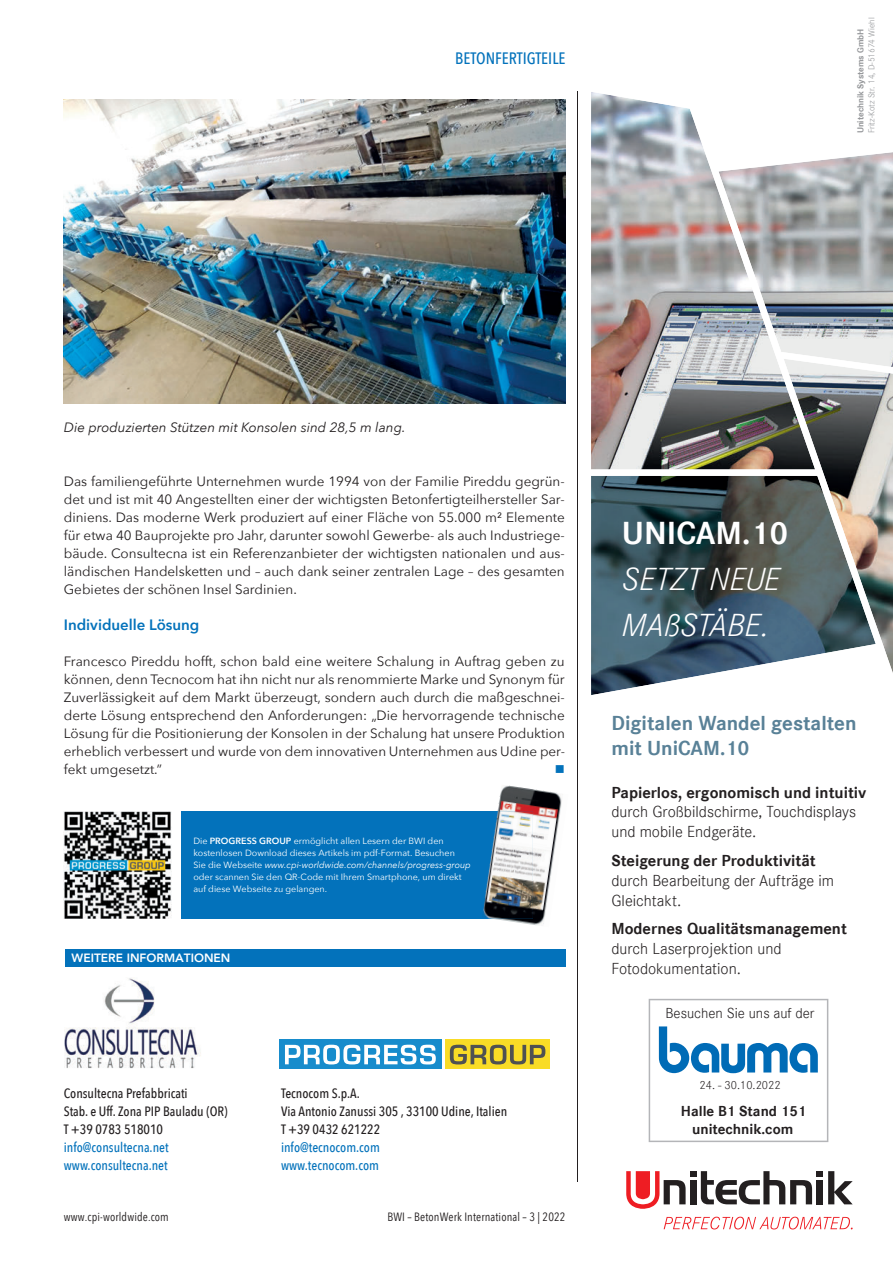
<style>
.page{position:relative;width:893px;height:1263px;background:#fff}
.page>*{position:absolute;margin:0;border:0;box-sizing:border-box;transform-origin:0 0}
.t1{font:italic 300 33px/45.8px "Corporate SW01";color:#fff}
.t2{font:700 33px "Corporate SW01";color:#fff}
.t3{font:700 21px/25.2px "Corporate SW01";color:#598197}
.t4{font:300 16.5px/19.8px "Corporate SW01";color:#231f20}
.t5{font:700 16.5px "Corporate SW01";color:#231f20}
.t6{font:500 16.5px "Avenir Next Condensed";color:#0372bb}
.t7{font:700 15px/18px "Corporate SW01";color:#231f20;text-align:center}
.t8{font:300 15px "Corporate SW01";color:#231f20}
.t9{font:600 15px "Avenir Next";color:#0372bb}
.t10{font:13.5px/18px "Avenir Next";color:#231f20;text-align:justify}
.t11{font:500 13.5px/18px "Avenir Next Condensed";color:#231f20}
.t12{font:500 13.5px/18px "Avenir Next Condensed";color:#0372bb}
.t13{font:italic 13.5px "Avenir Next";color:#231f20}
.t14{font:13.5px "Wingdings";color:#0372bb}
.t15{font:12px "Avenir Next Condensed";letter-spacing:.01em;color:#231f20}
.t16{font:800 12px "Avenir";color:#fff}
.t17{font:300 12px "Corporate SW01";color:#231f20}
.t18{font:9px/12px "Avenir Next";color:#fff}
.t19{font:300 9px "Corporate SW01";color:#939598}
.t20{font:700 9px "Corporate SW01";color:#939598}
.s1{font-weight:600}
.s2{font-style:italic}
</style>
<div class="page">
<hr style="left:578px;top:91px;width:1px;height:1091px;background:#231f20">
<img style="left:64px;top:100px;width:502px;height:303px">
<div style="left:65px;top:949px;width:501px;height:17px;background:#0372bb"></div>
<img style="left:64px;top:978px;width:137px;height:91px">
<div style="left:279px;top:1039px;width:163px;height:30px;background:#178ccc"></div>
<div style="left:445px;top:1039px;width:105px;height:30px;background:#f9dc26"></div>
<svg style="left:285px;top:1044px;width:151px;height:21px"></svg>
<svg style="left:450px;top:1044px;width:95px;height:20px"></svg>
<div style="left:182px;top:811px;width:351px;height:108px;background:#0372bb"></div>
<img style="left:64px;top:811px;width:107px;height:107px">
<img style="left:495px;top:785px;width:67px;height:140px">
<img style="left:483px;top:811px;width:50px;height:108px">
<img style="left:591px;top:92px;width:302px;height:1138px">
<div style="left:690px;top:1180px;width:7px;height:24px;background:#231f20"></div>
<div style="left:690px;top:1171px;width:7px;height:6px;background:#231f20"></div>
<svg style="left:701px;top:1171px;width:152px;height:33px"></svg>
<svg style="left:626px;top:1171px;width:60px;height:38px"></svg>
<svg style="left:664px;top:1217px;width:189px;height:12px"></svg>
<svg style="left:649px;top:999px;width:179px;height:143px"></svg>
<p class="t6" style="left:455px;top:49px;width:112px">BETONFERTIGTEILE</p>
<p class="t20" style="left:855px;top:133px;width:106px;rotate:-90deg">Unitechnik Systems GmbH</p>
<p class="t19" style="left:866px;top:133px;width:117px;rotate:-90deg">Fritz-Kotz Str. 14, D-51674 Wiehl</p>
<p class="t13" style="left:64px;top:416px;width:343px">Die produzierten Stützen mit Konsolen sind 28,5 m lang.</p>
<p class="t10" style="left:64px;top:472px;width:503px">Das familiengeführte Unternehmen wurde 1994 von der Familie Pireddu gegrün&shy;det und ist mit 40 Angestellten einer der wichtigsten Betonfertigteilhersteller Sar&shy;diniens. Das moderne Werk produziert auf einer Fläche von 55.000 m² Elemente für etwa 40 Bauprojekte pro Jahr, darunter sowohl Gewerbe- als auch Industriege&shy;bäude. Consultecna ist ein Referenzanbieter der wichtigsten nationalen und aus&shy;ländischen Handelsketten und – auch dank seiner zentralen Lage – des gesamten Gebietes der schönen Insel Sardinien.</p>
<p class="t9" style="left:64px;top:612px;width:137px">Individuelle Lösung</p>
<p class="t10" style="left:64px;top:652px;width:503px">Francesco Pireddu hofft, schon bald eine weitere Schalung in Auftrag geben zu können, denn Tecnocom hat ihn nicht nur als renommierte Marke und Synonym für Zuverlässigkeit auf dem Markt überzeugt, sondern auch durch die maßgeschnei&shy;derte Lösung entsprechend den Anforderungen: „Die hervorragende technische Lösung für die Positionierung der Konsolen in der Schalung hat unsere Produktion erheblich verbessert und wurde von dem innovativen Unternehmen aus Udine per&shy;fekt umgesetzt.”</p>
<p class="t14" style="left:555px;top:762px;width:12px">■</p>
<p class="t18" style="left:193px;top:834px;width:279px">Die <span class="s1">PROGRESS GROUP</span> ermöglicht allen Lesern der BWI den kostenlosen Download dieses Artikels im pdf-Format. Besuchen<br>Sie die Webseite <span class="s2">www.cpi-worldwide.com/channels/progress-group </span>oder scannen Sie den QR-Code mit Ihrem Smartphone, um direkt auf diese Web seite zu gelangen.</p>
<p class="t16" style="left:72px;top:949px;width:160px">WEITERE INFORMATIONEN</p>
<p class="t11" style="left:64px;top:1084px;width:165px">Consultecna Prefabbricati<br>Stab. e Uff. Zona PIP Bauladu (OR)<br>T +39 0783 518010</p>
<p class="t12" style="left:64px;top:1138px;width:106px">info@consultecna.net www.consultecna.net</p>
<p class="t11" style="left:281px;top:1084px;width:228px">Tecnocom S.p.A.<br>Via Antonio Zanussi 305 , 33100 Udine, Italien<br>T +39 0432 621222</p>
<p class="t12" style="left:281px;top:1138px;width:100px">info@tecnocom.com www.tecnocom.com</p>
<p class="t15" style="left:64px;top:1207px;width:107px">www.cpi-worldwide.com</p>
<p class="t15" style="left:387px;top:1207px;width:180px">BWI – BetonWerk International – 3 | 2022</p>
<h1 class="t2" style="left:622px;top:514px;width:168px">UNICAM.10</h1>
<h1 class="t1" style="left:622px;top:556px;width:160px">SETZT NEUE<br>MAßSTÄBE.</h1>
<h2 class="t3" style="left:611px;top:710px;width:247px">Digitalen Wandel gestalten mit UniCAM.10</h2>
<p class="t5" style="left:611px;top:783px;width:257px">Papierlos, ergonomisch und intuitiv</p>
<p class="t4" style="left:611px;top:802px;width:246px">durch Großbildschirme, Touchdisplays und mobile Endgeräte.</p>
<p class="t5" style="left:611px;top:851px;width:206px">Steigerung der Produktivität</p>
<p class="t4" style="left:611px;top:870px;width:224px">durch Bearbeitung der Aufträge im<br>Gleichtakt.</p>
<p class="t5" style="left:611px;top:919px;width:237px">Modernes Qualitätsmanagement</p>
<p class="t4" style="left:611px;top:939px;width:172px">durch Laserprojektion und<br>Fotodokumentation.</p>
<p class="t8" style="left:666px;top:1004px;width:151px">Besuchen Sie uns auf der</p>
<p class="t17" style="left:700px;top:1078px;width:82px">24. - 30.10.2022</p>
<p class="t7" style="left:681px;top:1102px;width:127px">Halle B1 Stand 151 unitechnik.com</p>
</div>
